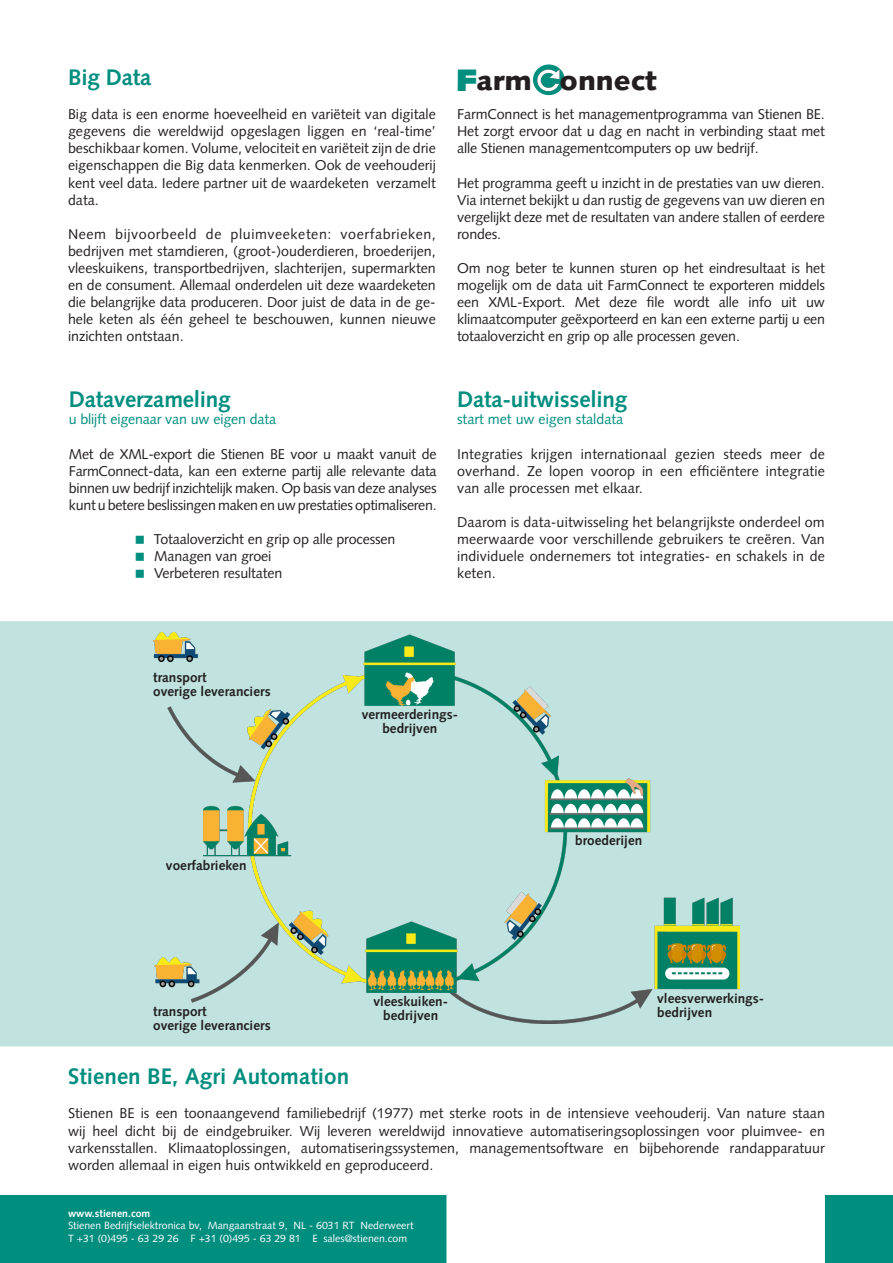
<style>
.page{position:relative;width:893px;height:1263px;background:#fff}
.page>*{position:absolute;margin:0;border:0;box-sizing:border-box;transform-origin:0 0}
.t1{font:900 27.6px "Syntax LT Std";color:#231f20}
.Heading_intro{font:700 22.5px "Syntax LT Std";letter-spacing:-.01em;color:#008e7f}
.Heading_intro-2{font:14.25px/17.1px "Syntax LT Std";color:#231f20;text-align:justify}
.Heading_intro-3{font:14.25px/17.1px "Syntax LT Std";letter-spacing:-.02em;color:#231f20}
.Heading_intro-4{font:14.25px "Syntax LT Std";letter-spacing:-.01em;color:#008e7f}
.Heading_intro-5{font:700 13.5px "Syntax LT Std";color:#231f20}
.NAW{font:10.5px "Syntax LT Std";color:#fff}
.NAW-2{font:700 10.5px "Syntax LT Std";color:#fff}
.s1{font-size:31.05px;color:#008e7f}
</style>
<div class="page">
<div style="left:825px;top:1195px;width:68px;height:68px;background:#008e7f"></div>
<div style="left:0;top:1195px;width:446px;height:68px;background:#008e7f"></div>
<div style="left:0;top:621px;width:893px;height:425px;background:#c0e3df"></div>
<img style="left:153px;top:632px;width:587px;height:391px">
<svg style="left:533px;top:64px;width:32px;height:31px"></svg>
<svg style="left:537px;top:69px;width:22px;height:22px"></svg>
<p class="Heading_intro" style="left:68px;top:64px;width:85px">Big Data</p>
<p class="Heading_intro-2" style="left:68px;top:106px;width:369px">Big data is een enorme hoeveelheid en variëteit van digitale gegevens die wereldwijd opgeslagen liggen en ‘real-time’</p>
<p class="Heading_intro-2" style="left:68px;top:140px;width:369px">beschikbaar komen. Volume, velociteit en variëteit zijn de drie</p>
<p class="Heading_intro-2" style="left:68px;top:157px;width:369px">eigenschappen die Big data kenmerken. Ook de veehouderij</p>
<p class="Heading_intro-2" style="left:68px;top:174px;width:369px">kent veel data. Iedere partner uit de waardeketen verzamelt</p>
<p class="Heading_intro-2" style="left:68px;top:191px;width:32px">data.</p>
<p class="Heading_intro-2" style="left:68px;top:225px;width:369px">Neem bijvoorbeeld de pluimveeketen: voerfabrieken, bedrijven met stamdieren, (groot-)ouderdieren, broederijen, vleeskuikens, transportbedrijven, slachterijen, supermarkten en de consument. Allemaal onderdelen uit deze waardeketen die belangrijke data produceren. Door juist de data in de ge&shy;hele keten als één geheel te beschouwen, kunnen nieuwe inzichten ontstaan.</p>
<p class="Heading_intro" style="left:69px;top:386px;width:163px">Dataverzameling</p>
<p class="Heading_intro-4" style="left:69px;top:411px;width:209px">u blijft eigenaar van uw eigen data</p>
<p class="Heading_intro-2" style="left:69px;top:445px;width:369px">Met de XML-export die Stienen BE voor u maakt vanuit de FarmConnect-data, kan een externe partij alle relevante data binnen uw bedrijf inzichtelijk maken. Op basis van deze analyses</p>
<p class="Heading_intro-3" style="left:69px;top:496px;width:369px">kunt u betere beslissingen maken en uw prestaties optimaliseren.</p>
<p class="Heading_intro-2" style="left:154px;top:531px;width:243px">Totaaloverzicht en grip op alle processen</p>
<p class="Heading_intro-2" style="left:154px;top:548px;width:119px">Managen van groei</p>
<p class="Heading_intro-2" style="left:154px;top:565px;width:130px">Verbeteren resultaten</p>
<p class="t1" style="left:456px;top:64px;width:202px"><span class="s1">F</span>arm onnect</p>
<p class="Heading_intro-2" style="left:457px;top:106px;width:369px">FarmConnect is het managementprogramma van Stienen BE.<br>Het zorgt ervoor dat u dag en nacht in verbinding staat met alle Stienen managementcomputers op uw bedrijf.</p>
<p class="Heading_intro-2" style="left:457px;top:174px;width:369px">Het programma geeft u inzicht in de prestaties van uw dieren.<br>Via internet bekijkt u dan rustig de gegevens van uw dieren en vergelijkt deze met de resultaten van andere stallen of eerdere rondes.</p>
<p class="Heading_intro-2" style="left:457px;top:260px;width:369px">Om nog beter te kunnen sturen op het eindresultaat is het mogelijk om de data uit FarmConnect te exporteren middels</p>
<p class="Heading_intro-2" style="left:457px;top:294px;width:369px">een XML-Export. Met deze file wordt alle info uit uw</p>
<p class="Heading_intro-3" style="left:457px;top:311px;width:369px">klimaatcomputer geëxporteerd en kan een externe partij u een totaaloverzicht en grip op alle processen geven.</p>
<p class="Heading_intro" style="left:457px;top:386px;width:172px">Data-uitwisseling</p>
<p class="Heading_intro-4" style="left:457px;top:411px;width:168px">start met uw eigen staldata</p>
<p class="Heading_intro-2" style="left:457px;top:445px;width:369px">Integraties krijgen internationaal gezien steeds meer de overhand. Ze lopen voorop in een efficiëntere integratie van alle processen met elkaar.</p>
<p class="Heading_intro-2" style="left:457px;top:513px;width:369px">Daarom is data-uitwisseling het belangrijkste onderdeel om meerwaarde voor verschillende gebruikers te creëren. Van individuele ondernemers tot integraties- en schakels in de keten.</p>
<p class="Heading_intro-5" style="left:153px;top:670px;width:55px">transport</p>
<p class="Heading_intro-5" style="left:153px;top:683px;width:119px">overige leveranciers</p>
<p class="Heading_intro-5" style="left:166px;top:858px;width:82px">voerfabrieken</p>
<p class="Heading_intro-5" style="left:362px;top:707px;width:98px">vermeerderings-</p>
<p class="Heading_intro-5" style="left:382px;top:720px;width:56px">bedrijven</p>
<p class="Heading_intro-5" style="left:575px;top:832px;width:69px">broederijen</p>
<p class="Heading_intro-5" style="left:657px;top:991px;width:108px">vleesverwerkings-</p>
<p class="Heading_intro-5" style="left:373px;top:994px;width:76px">vleeskuiken-</p>
<p class="Heading_intro-5" style="left:383px;top:1007px;width:56px">bedrijven</p>
<p class="Heading_intro-5" style="left:153px;top:1004px;width:55px">transport</p>
<p class="Heading_intro-5" style="left:657px;top:1004px;width:56px">bedrijven</p>
<p class="Heading_intro-5" style="left:153px;top:1017px;width:119px">overige leveranciers</p>
<p class="Heading_intro" style="left:68px;top:1063px;width:283px">Stienen BE, Agri Automation</p>
<p class="Heading_intro-2" style="left:68px;top:1105px;width:758px">Stienen BE is een toonaangevend familiebedrijf (1977) met sterke roots in de intensieve veehouderij. Van nature staan</p>
<p class="Heading_intro-2" style="left:68px;top:1122px;width:758px">wij heel dicht bij de eindgebruiker. Wij leveren wereldwijd innovatieve automatiseringsoplossingen voor pluimvee- en</p>
<p class="Heading_intro-2" style="left:68px;top:1139px;width:758px">varkensstallen. Klimaatoplossingen, automatiseringssystemen, managementsoftware en bijbehorende randapparatuur</p>
<p class="Heading_intro-2" style="left:68px;top:1156px;width:367px">worden allemaal in eigen huis ontwikkeld en geproduceerd.</p>
<p class="NAW-2" style="left:68px;top:1207px;width:84px">www.stienen.com</p>
<p class="NAW" style="left:68px;top:1219px;width:347px">Stienen Bedrijfselektronica bv, Mangaanstraat 9, NL - 6031 RT Nederweert</p>
<p class="NAW" style="left:68px;top:1232px;width:341px">T +31 (0)495 - 63 29 26 F +31 (0)495 - 63 29 81 E sales@stienen.com</p>
</div>
